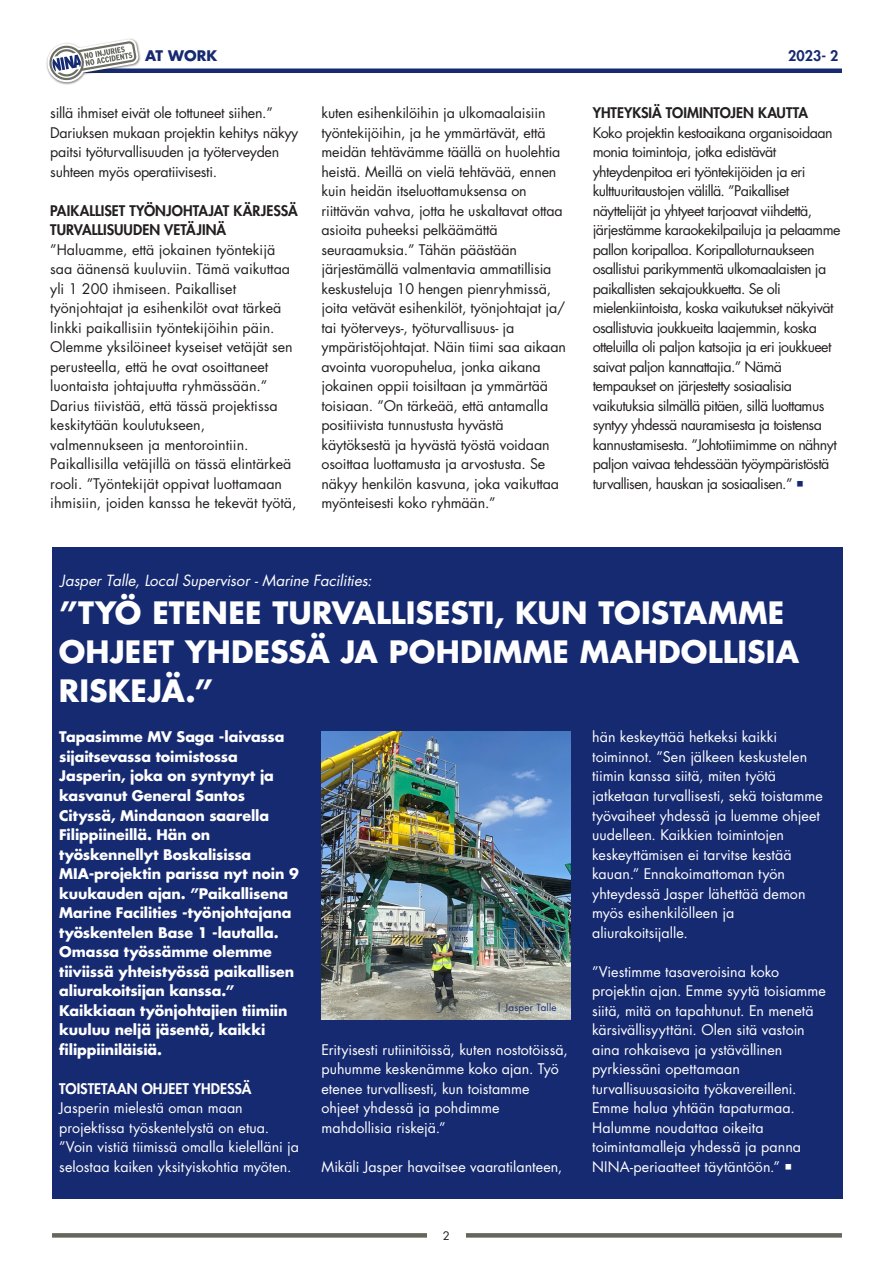
<style>
.page{position:relative;width:893px;height:1263px;background:#fff}
.page>*{position:absolute;margin:0;border:0;box-sizing:border-box;transform-origin:0 0}
._002_BOS_Heading_2_Chapter___50_50_pt{font:700 30px/39px "Futura Std";letter-spacing:.005em;color:#fff}
._002_BOS_Heading_2_Chapter___50_50_pt-2{font:italic 15px "Futura Std";color:#fff}
._005_BOS_Body___No_Hyph___9_5_13_pt{font:14.25px/19.5px "Futura Std";letter-spacing:-.01em;color:#231f20}
._005_BOS_Body___No_Hyph___9_5_13_pt-2{font:14.25px/19.5px "Futura Std";color:#fff}
._005_BOS_Body___No_Hyph___9_5_13_pt-3{font:14.25px/19.5px "Futura Std";letter-spacing:-.04em;color:#231f20}
._005_BOS_Body___No_Hyph___9_5_13_pt-4{font:700 14.25px/19.5px "Futura Std";letter-spacing:-.01em;color:#fff}
._000_BOS_Introduction___9_5_13_pt{font:14.25px/19.5px "Futura Std";letter-spacing:-.02em;color:#231f20}
._000_BOS_Introduction___9_5_13_pt-2{font:800 14.25px/19.5px "Futura Std";color:#231f20}
._000_BOS_Introduction___9_5_13_pt-3{font:800 14.25px "Futura Std";letter-spacing:.005em;color:#fff}
._000_BOS_Introduction___9_5_13_pt-4{font:700 14.25px "Futura Std";letter-spacing:.005em;color:#162a71}
._000_BOS_Introduction___9_5_13_pt-5{font:800 14.25px "Futura Std";color:#162a71}
._002_BOS_Heading_2_Chapter___50_50_pt-3{font:11.4px "Futura Std";color:#231f20}
.Onderschrift{font:9.75px "Futura Std";letter-spacing:.025em;color:#162a71}
.s1{color:#162a71}
</style>
<div class="page">
<div style="left:51px;top:68px;width:791px;height:5px;background:#162a71"></div>
<div style="left:46px;top:38px;width:95px;height:47px;background:#231f20;opacity:.55"></div>
<svg style="left:47px;top:39px;width:92px;height:44px"></svg>
<svg style="left:52px;top:1233px;width:790px;height:4px;fill:#64665c"></svg>
<div style="left:427px;top:1222px;width:38px;height:26px;background:#fff"></div>
<div style="left:52px;top:547px;width:791px;height:652px;background:#162a71"></div>
<img style="left:321px;top:731px;width:250px;height:288px">
<p class="_000_BOS_Introduction___9_5_13_pt-4" style="left:145px;top:46px;width:74px">AT WORK</p>
<p class="_000_BOS_Introduction___9_5_13_pt-5" style="left:788px;top:46px;width:52px">2023- 2</p>
<p class="_000_BOS_Introduction___9_5_13_pt" style="left:50px;top:104px;width:250px">sillä ihmiset eivät ole tottuneet siihen.” Dariuksen mukaan projektin kehitys näkyy paitsi työturvallisuuden ja työterveyden suhteen myös operatiivisesti.</p>
<p class="_000_BOS_Introduction___9_5_13_pt-2" style="left:50px;top:201px;width:249px">PAIKALLISET TYÖNJOHTAJAT KÄRJESSÄ<br>TURVALLISUUDEN VETÄJINÄ</p>
<p class="_005_BOS_Body___No_Hyph___9_5_13_pt" style="left:50px;top:240px;width:248px">”Haluamme, että jokainen työntekijä saa äänensä kuuluviin. Tämä vaikuttaa yli 1 200 ihmiseen. Paikalliset työnjohtajat ja esihenkilöt ovat tärkeä linkki paikallisiin työntekijöihin päin.<br>Olemme yksilöineet kyseiset vetäjät sen perusteella, että he ovat osoittaneet luontaista johtajuutta ryhmässään.” Darius tiivistää, että tässä projektissa keskitytään koulutukseen, valmennukseen ja mentorointiin.<br>Paikallisilla vetäjillä on tässä elintärkeä rooli. ”Työntekijät oppivat luottamaan ihmisiin, joiden kanssa he tekevät työtä,</p>
<p class="_005_BOS_Body___No_Hyph___9_5_13_pt" style="left:321px;top:104px;width:246px">kuten esihenkilöihin ja ulkomaalaisiin työntekijöihin, ja he ymmärtävät, että meidän tehtävämme täällä on huolehtia heistä. Meillä on vielä tehtävää, ennen kuin heidän itseluottamuksensa on riittävän vahva, jotta he uskaltavat ottaa asioita puheeksi pelkäämättä seuraamuksia.” Tähän päästään järjestämällä valmentavia ammatillisia keskusteluja 10 hengen pienryhmissä, joita vetävät esihenkilöt, työnjohtajat ja/ tai työterveys-, työturvallisuus- ja ympäristöjohtajat. Näin tiimi saa aikaan avointa vuoropuhelua, jonka aikana jokainen oppii toisiltaan ja ymmärtää toisiaan. ”On tärkeää, että antamalla positiivista tunnustusta hyvästä käytöksestä ja hyvästä työstä voidaan osoittaa luottamusta ja arvostusta. Se näkyy henkilön kasvuna, joka vaikuttaa myönteisesti koko ryhmään.”</p>
<p class="_000_BOS_Introduction___9_5_13_pt-2" style="left:593px;top:103px;width:217px">YHTEYKSIÄ TOIMINTOJEN KAUTTA</p>
<p class="_005_BOS_Body___No_Hyph___9_5_13_pt-3" style="left:593px;top:123px;width:249px">Koko projektin kestoaikana organisoidaan monia toimintoja, jotka edistävät yhteydenpitoa eri työntekijöiden ja eri kulttuuritaustojen välillä. ”Paikalliset näyttelijät ja yhtyeet tarjoavat viihdettä, järjestämme karaokekilpailuja ja pelaamme pallon koripalloa. Koripalloturnaukseen osallistui parikymmentä ulkomaalaisten ja paikallisten sekajoukkuetta. Se oli mielenkiintoista, koska vaikutukset näkyivät osallistuvia joukkueita laajemmin, koska otteluilla oli paljon katsojia ja eri joukkueet saivat paljon kannattajia.” Nämä tempaukset on järjestetty sosiaalisia vaikutuksia silmällä pitäen, sillä luottamus syntyy yhdessä nauramisesta ja toistensa kannustamisesta. ”Johtotiimimme on nähnyt paljon vaivaa tehdessään työympäristöstä turvallisen, hauskan ja sosiaalisen.” <span class="s1">○</span></p>
<p class="_002_BOS_Heading_2_Chapter___50_50_pt-2" style="left:60px;top:571px;width:313px">Jasper Talle, Local Supervisor - Marine Facilities:</p>
<p class="_002_BOS_Heading_2_Chapter___50_50_pt" style="left:59px;top:592px;width:742px">”TYÖ ETENEE TURVALLISESTI, KUN TOISTAMME<br>OHJEET YHDESSÄ JA POHDIMME MAHDOLLISIA<br>RISKEJÄ.”</p>
<p class="_005_BOS_Body___No_Hyph___9_5_13_pt-4" style="left:59px;top:727px;width:241px">Tapasimme MV Saga -laivassa sijaitsevassa toimistossa<br>Jasperin, joka on syntynyt ja kasvanut General Santos<br>Cityssä, Mindanaon saarella<br>Filippiineillä. Hän on työskennellyt Boskalisissa<br>MIA-projektin parissa nyt noin 9 kuukauden ajan. ”Paikallisena<br>Marine Facilities -työnjohtajana työskentelen Base 1 -lautalla.<br>Omassa työssämme olemme tiiviissä yhteistyössä paikallisen aliurakoitsijan kanssa.”<br>Kaikkiaan työnjohtajien tiimiin kuuluu neljä jäsentä, kaikki filippiiniläisiä.</p>
<p class="_000_BOS_Introduction___9_5_13_pt-3" style="left:59px;top:1079px;width:194px">TOISTETAAN OHJEET YHDESSÄ</p>
<p class="_005_BOS_Body___No_Hyph___9_5_13_pt-2" style="left:59px;top:1098px;width:241px">Jasperin mielestä oman maan projektissa työskentelystä on etua. ”Voin vistiä tiimissä omalla kielelläni ja selostaa kaiken yksityiskohtia myöten.</p>
<p class="Onderschrift" style="left:496px;top:1001px;width:62px">| Jasper Talle</p>
<p class="_005_BOS_Body___No_Hyph___9_5_13_pt-2" style="left:321px;top:1040px;width:248px">Erityisesti rutiinitöissä, kuten nostotöissä, puhumme keskenämme koko ajan. Työ etenee turvallisesti, kun toistamme ohjeet yhdessä ja pohdimme mahdollisia riskejä.”</p>
<p class="_005_BOS_Body___No_Hyph___9_5_13_pt-2" style="left:321px;top:1157px;width:242px">Mikäli Jasper havaitsee vaaratilanteen,</p>
<p class="_002_BOS_Heading_2_Chapter___50_50_pt-3" style="left:443px;top:1228px;width:9px">2</p>
<p class="_005_BOS_Body___No_Hyph___9_5_13_pt-2" style="left:592px;top:728px;width:232px">hän keskeyttää hetkeksi kaikki toiminnot. ”Sen jälkeen keskustelen tiimin kanssa siitä, miten työtä jatketaan turvallisesti, sekä toistamme työvaiheet yhdessä ja luemme ohjeet uudelleen. Kaikkien toimintojen keskeyttämisen ei tarvitse kestää kauan.” Ennakoimattoman työn yhteydessä Jasper lähettää demon myös esihenkilölleen ja aliurakoitsijalle.</p>
<p class="_005_BOS_Body___No_Hyph___9_5_13_pt-2" style="left:592px;top:962px;width:235px">”Viestimme tasaveroisina koko projektin ajan. Emme syytä toisiamme siitä, mitä on tapahtunut. En menetä kärsivällisyyttäni. Olen sitä vastoin aina rohkaiseva ja ystävällinen pyrkiessäni opettamaan turvallisuusasioita työkavereilleni.<br>Emme halua yhtään tapaturmaa.<br>Halumme noudattaa oikeita toimintamalleja yhdessä ja panna NINA-periaatteet täytäntöön.” ○</p>
</div>
